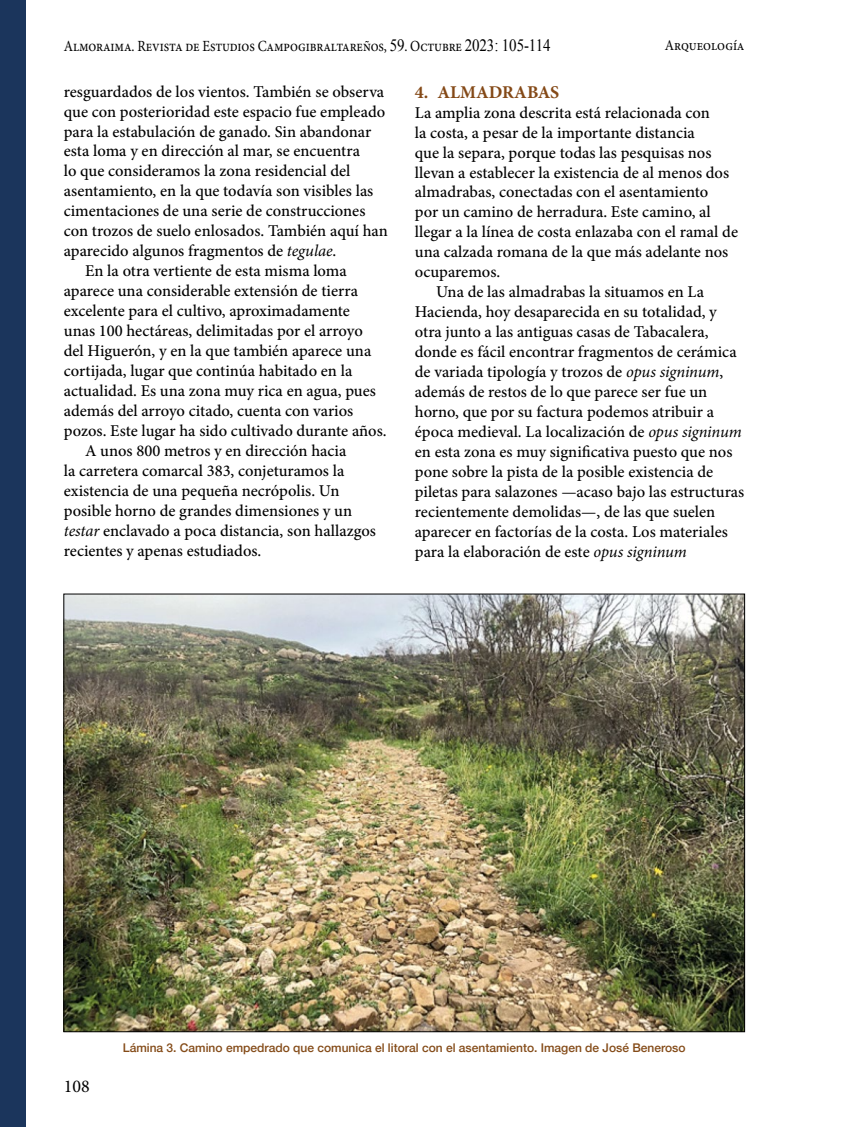
<style>
.page{position:relative;width:851px;height:1127px;background:#fff}
.page>*{position:absolute;margin:0;border:0;box-sizing:border-box;transform-origin:0 0}
.t1{font:700 18px "Minion Pro";color:#844917}
.t2{font:18px "Minion Pro";color:#000}
.t3{font:500 16.5px "Minion Pro";color:#000}
.t4{font:15.6px "Minion Pro";letter-spacing:-.01em;color:#000;scale:.87 1}
.t5{font:14.85px "Minion Pro";color:#000;scale:.91 1}
.t6{font:500 12px "Helvetica Neue";color:#844b18}
.s1{font-family:"Times New Roman";font-size:17.25px}
.s2{font-weight:400;font-style:italic}
</style>
<div class="page">
<div style="left:0;top:0;width:26px;height:1127px;background:#1b355c"></div>
<img style="left:65px;top:596px;width:677px;height:434px">
<p class="t4" style="left:64px;top:35px;width:561px">Almoraima. Revista de Estudios Campogibraltareños, <span class="s1">59</span>. Octubre <span class="s1">2023: 105-114</span></p>
<p class="t5" style="left:664px;top:36px;width:89px">Arqueología</p>
<p class="t3" style="left:64px;top:80px;width:322px">resguardados de los vientos. También se observa</p>
<p class="t3" style="left:64px;top:100px;width:323px">que con posterioridad este espacio fue empleado</p>
<p class="t3" style="left:64px;top:120px;width:309px">para la estabulación de ganado. Sin abandonar</p>
<p class="t3" style="left:64px;top:140px;width:298px">esta loma y en dirección al mar, se encuentra</p>
<p class="t3" style="left:64px;top:160px;width:288px">lo que consideramos la zona residencial del</p>
<p class="t3" style="left:64px;top:180px;width:311px">asentamiento, en la que todavía son visibles las</p>
<p class="t3" style="left:64px;top:200px;width:303px">cimentaciones de una serie de construcciones</p>
<p class="t3" style="left:64px;top:220px;width:325px">con trozos de suelo enlosados. También aquí han</p>
<p class="t3" style="left:64px;top:240px;width:274px">aparecido algunos fragmentos de <span class="s2">tegulae</span>.</p>
<p class="t3" style="left:85px;top:260px;width:263px">En la otra vertiente de esta misma loma</p>
<p class="t3" style="left:64px;top:280px;width:295px">aparece una considerable extensión de tierra</p>
<p class="t3" style="left:64px;top:300px;width:287px">excelente para el cultivo, aproximadamente</p>
<p class="t3" style="left:64px;top:320px;width:300px">unas 100 hectáreas, delimitadas por el arroyo</p>
<p class="t3" style="left:64px;top:340px;width:309px">del Higuerón, y en la que también aparece una</p>
<p class="t3" style="left:64px;top:359px;width:290px">cortijada, lugar que continúa habitado en la</p>
<p class="t3" style="left:64px;top:379px;width:313px">actualidad. Es una zona muy rica en agua, pues</p>
<p class="t3" style="left:64px;top:399px;width:291px">además del arroyo citado, cuenta con varios</p>
<p class="t3" style="left:64px;top:419px;width:324px">pozos. Este lugar ha sido cultivado durante años.</p>
<p class="t3" style="left:85px;top:439px;width:263px">A unos 800 metros y en dirección hacia</p>
<p class="t3" style="left:64px;top:459px;width:282px">la carretera comarcal 383, conjeturamos la</p>
<p class="t3" style="left:64px;top:479px;width:277px">existencia de una pequeña necrópolis. Un</p>
<p class="t3" style="left:64px;top:499px;width:290px">posible horno de grandes dimensiones y un</p>
<p class="t3" style="left:64px;top:519px;width:313px"><span class="s2">testar</span> enclavado a poca distancia, son hallazgos</p>
<p class="t3" style="left:64px;top:539px;width:199px">recientes y apenas estudiados.</p>
<p class="t1" style="left:415px;top:79px;width:146px">4. ALMADRABAS</p>
<p class="t3" style="left:415px;top:101px;width:296px">La amplia zona descrita está relacionada con</p>
<p class="t3" style="left:415px;top:121px;width:281px">la costa, a pesar de la importante distancia</p>
<p class="t3" style="left:415px;top:141px;width:298px">que la separa, porque todas las pesquisas nos</p>
<p class="t3" style="left:415px;top:161px;width:316px">llevan a establecer la existencia de al menos dos</p>
<p class="t3" style="left:415px;top:181px;width:295px">almadrabas, conectadas con el asentamiento</p>
<p class="t3" style="left:415px;top:201px;width:297px">por un camino de herradura. Este camino, al</p>
<p class="t3" style="left:415px;top:221px;width:324px">llegar a la línea de costa enlazaba con el ramal de</p>
<p class="t3" style="left:415px;top:241px;width:315px">una calzada romana de la que más adelante nos</p>
<p class="t3" style="left:415px;top:261px;width:87px">ocuparemos.</p>
<p class="t3" style="left:436px;top:281px;width:269px">Una de las almadrabas la situamos en La</p>
<p class="t3" style="left:415px;top:301px;width:303px">Hacienda, hoy desaparecida en su totalidad, y</p>
<p class="t3" style="left:415px;top:321px;width:295px">otra junto a las antiguas casas de Tabacalera,</p>
<p class="t3" style="left:415px;top:341px;width:323px">donde es fácil encontrar fragmentos de cerámica</p>
<p class="t3" style="left:415px;top:361px;width:310px">de variada tipología y trozos de <span class="s2">opus signinum</span>,</p>
<p class="t3" style="left:415px;top:381px;width:294px">además de restos de lo que parece ser fue un</p>
<p class="t3" style="left:415px;top:400px;width:300px">horno, que por su factura podemos atribuir a</p>
<p class="t3" style="left:415px;top:420px;width:328px">época medieval. La localización de <span class="s2">opus signinum</span></p>
<p class="t3" style="left:415px;top:440px;width:319px">en esta zona es muy significativa puesto que nos</p>
<p class="t3" style="left:415px;top:460px;width:300px">pone sobre la pista de la posible existencia de</p>
<p class="t3" style="left:415px;top:480px;width:331px">piletas para salazones —acaso bajo las estructuras</p>
<p class="t3" style="left:415px;top:500px;width:302px">recientemente demolidas—, de las que suelen</p>
<p class="t3" style="left:415px;top:520px;width:314px">aparecer en factorías de la costa. Los materiales</p>
<p class="t3" style="left:415px;top:540px;width:273px">para la elaboración de este <span class="s2">opus signinum</span></p>
<p class="t2" style="left:64px;top:1074px;width:27px">108</p>
<p class="t6" style="left:123px;top:1038px;width:564px">Lámina 3. Camino empedrado que comunica el litoral con el asentamiento. Imagen de José Beneroso</p>
</div>
